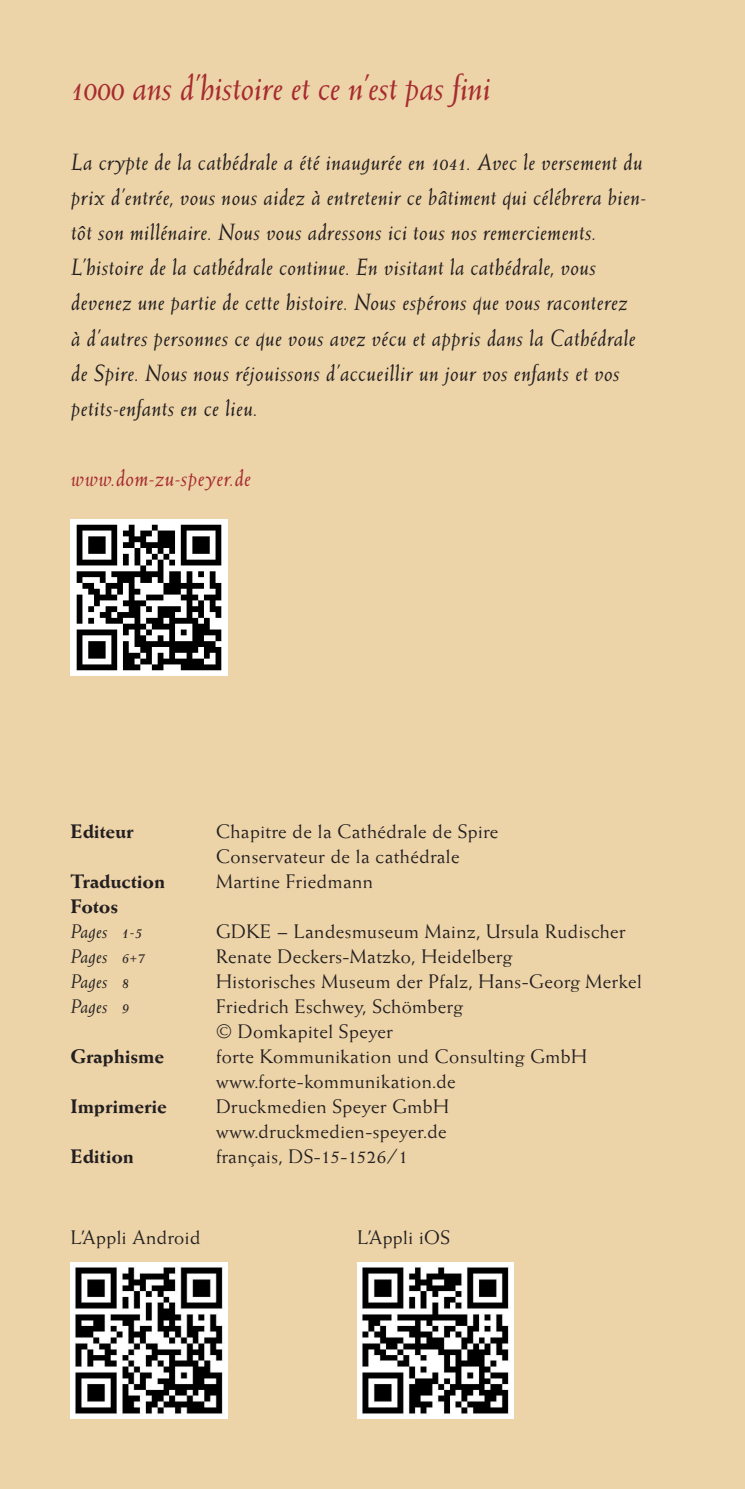
<style>
.page{position:relative;width:745px;height:1489px;background:#fff}
.page>*{position:absolute;margin:0;border:0;box-sizing:border-box;transform-origin:0 0}
.t1{font:italic 35px "Weiss SBOP";color:#a72b30}
.t2{font:italic 22.5px/35px "Weiss SBOP";letter-spacing:.025em;color:#231f20}
.t3{font:italic 22.5px "Weiss SBOP";letter-spacing:.025em;color:#a72b30}
.t4{font:18.75px/25px "Weiss SBOP";letter-spacing:.025em;color:#231f20}
.t5{font:700 18.75px "Weiss SBOP";letter-spacing:.025em;color:#231f20}
.t6{font:italic 18.75px "Weiss SBOP";letter-spacing:.015em;color:#231f20}
</style>
<div class="page">
<div style="left:0;top:0;width:744px;height:1488px;background:#ecd3a8"></div>
<img style="left:71px;top:519px;width:156px;height:156px">
<img style="left:71px;top:1262px;width:156px;height:155px">
<img style="left:357px;top:1262px;width:156px;height:155px">
<h1 class="t1" style="left:71px;top:69px;width:420px">1000 ans d’histoire et ce n’est pas fini</h1>
<p class="t2" style="left:71px;top:145px;width:576px">La crypte de la cathédrale a été inaugurée en 1041. Avec le versement du prix d’entrée, vous nous aidez à entretenir ce bâtiment qui célébrera bien&shy;tôt son millénaire. Nous vous adressons ici tous nos remerciements.<br>L’histoire de la cathédrale continue. En visitant la cathédrale, vous devenez une partie de cette histoire. Nous espérons que vous raconterez<br>à d’autres personnes ce que vous avez vécu et appris dans la Cathédrale de Spire. Nous nous réjouissons d’accueillir un jour vos enfants et vos petits-enfants en ce lieu.</p>
<p class="t3" style="left:71px;top:465px;width:181px">www.dom-zu-speyer.de</p>
<p class="t5" style="left:71px;top:820px;width:64px">Editeur</p>
<p class="t4" style="left:216px;top:819px;width:283px">Chapitre de la Cathédrale de Spire<br>Conservateur de la cathédrale</p>
<p class="t5" style="left:71px;top:870px;width:95px">Traduction</p>
<p class="t4" style="left:216px;top:869px;width:158px">Martine Friedmann</p>
<p class="t5" style="left:71px;top:895px;width:48px">Fotos</p>
<p class="t6" style="left:71px;top:921px;width:73px">Pages 1-5</p>
<p class="t4" style="left:216px;top:919px;width:411px">GDKE – Landesmuseum Mainz, Ursula Rudischer</p>
<p class="t6" style="left:71px;top:946px;width:76px">Pages 6+7</p>
<p class="t4" style="left:216px;top:944px;width:297px">Renate Deckers-Matzko, Heidelberg</p>
<p class="t6" style="left:71px;top:971px;width:60px">Pages 8</p>
<p class="t4" style="left:216px;top:969px;width:427px">Historisches Museum der Pfalz, Hans-Georg Merkel</p>
<p class="t6" style="left:71px;top:996px;width:60px">Pages 9</p>
<p class="t4" style="left:216px;top:994px;width:248px">Friedrich Eschwey, Schömberg © Domkapitel Speyer</p>
<p class="t5" style="left:71px;top:1045px;width:94px">Graphisme</p>
<p class="t4" style="left:216px;top:1044px;width:372px">forte Kommunikation und Consulting GmbH www.forte-kommunikation.de</p>
<p class="t5" style="left:71px;top:1095px;width:97px">Imprimerie</p>
<p class="t4" style="left:216px;top:1094px;width:234px">Druckmedien Speyer GmbH www.druckmedien-speyer.de</p>
<p class="t5" style="left:71px;top:1145px;width:64px">Edition</p>
<p class="t4" style="left:216px;top:1144px;width:193px">français, DS-15-1526/1</p>
<p class="t4" style="left:71px;top:1224px;width:131px">L’Appli Android</p>
<p class="t4" style="left:357px;top:1224px;width:94px">L’Appli iOS</p>
</div>
